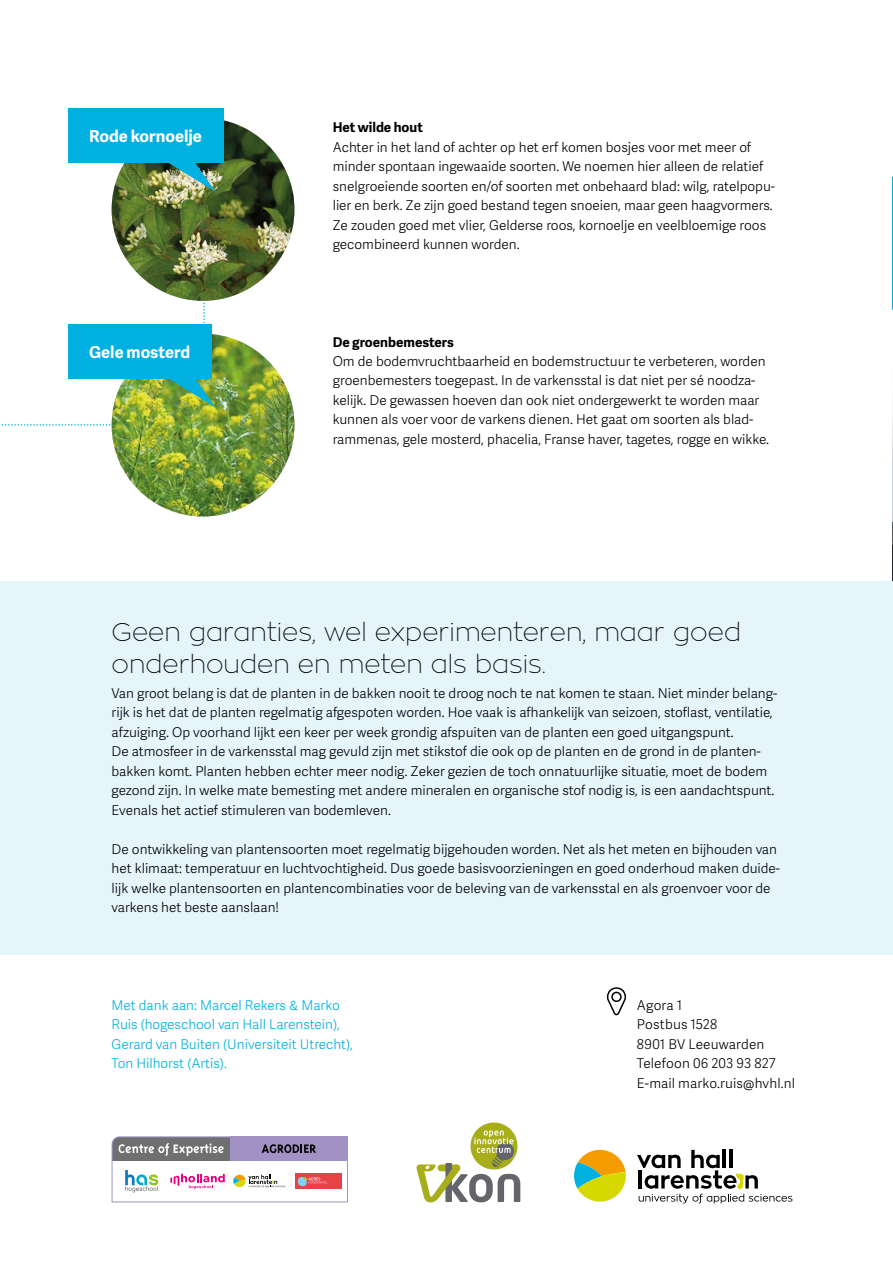
<style>
.page{position:relative;width:893px;height:1263px;background:#fff}
.page>*{position:absolute;margin:0;border:0;box-sizing:border-box;transform-origin:0 0}
.t1{font:100 25.5px/31.5px "Zona Pro";color:#000}
.t2{font:700 16.5px "Adelle Sans";color:#fff}
.t3{font:300 13.5px/19.5px "Adelle Sans";color:#000}
.t4{font:300 13.5px/19.5px "Adelle Sans";color:#00b0e0}
.t5{font:700 13.5px "Adelle Sans";color:#000}
</style>
<div class="page">
<svg style="left:892px;top:176px;width:1px;height:134px"></svg>
<div style="left:0;top:581px;width:893px;height:374px;background:#e6f5fc"></div>
<img style="left:112px;top:118px;width:182px;height:183px;border-radius:91px">
<img style="left:112px;top:334px;width:182px;height:182px;border-radius:91px">
<svg style="left:416px;top:1122px;width:104px;height:80px"></svg>
<svg style="left:112px;top:1136px;width:236px;height:66px"></svg>
<svg style="left:574px;top:1150px;width:52px;height:51px"></svg>
<svg style="left:637px;top:1150px;width:155px;height:53px"></svg>
<div style="left:68px;top:108px;width:155px;height:55px;background:#00b0e0"></div>
<img style="left:137px;top:163px;width:78px;height:29px">
<svg style="left:1px;top:265px;width:214px;height:161px"></svg>
<svg style="left:606px;top:987px;width:20px;height:29px"></svg>
<p class="t2" style="left:89px;top:124px;width:114px">Rode kornoelje</p>
<p class="t2" style="left:89px;top:340px;width:103px">Gele mosterd</p>
<p class="t5" style="left:333px;top:117px;width:92px">Het wilde hout</p>
<p class="t3" style="left:333px;top:137px;width:444px">Achter in het land of achter op het erf komen bosjes voor met meer of minder spontaan ingewaaide soorten. We noemen hier alleen de relatief snelgroeiende soorten en/of soorten met onbehaard blad: wilg, ratelpopu&shy;lier en berk. Ze zijn goed bestand tegen snoeien, maar geen haagvormers.<br>Ze zouden goed met vlier, Gelderse roos, kornoelje en veelbloemige roos gecombineerd kunnen worden.</p>
<p class="t5" style="left:333px;top:332px;width:123px">De groenbemesters</p>
<p class="t3" style="left:333px;top:351px;width:438px">Om de bodemvruchtbaarheid en bodemstructuur te verbeteren, worden groenbemesters toegepast. In de varkensstal is dat niet per sé noodza&shy;kelijk. De gewassen hoeven dan ook niet ondergewerkt te worden maar kunnen als voer voor de varkens dienen. Het gaat om soorten als blad&shy;rammenas, gele mosterd, phacelia, Franse haver, tagetes, rogge en wikke.</p>
<h1 class="t1" style="left:112px;top:616px;width:631px">Geen garanties, wel experimenteren, maar goed onderhouden en meten als basis.</h1>
<p class="t3" style="left:112px;top:683px;width:667px">Van groot belang is dat de planten in de bakken nooit te droog noch te nat komen te staan. Niet minder belang&shy;rijk is het dat de planten regelmatig afgespoten worden. Hoe vaak is afhankelijk van seizoen, stoflast, ventilatie, afzuiging. Op voorhand lijkt een keer per week grondig afspuiten van de planten een goed uitgangspunt.<br>De atmosfeer in de varkensstal mag gevuld zijn met stikstof die ook op de planten en de grond in de planten&shy;bakken komt. Planten hebben echter meer nodig. Zeker gezien de toch onnatuurlijke situatie, moet de bodem gezond zijn. In welke mate bemesting met andere mineralen en organische stof nodig is, is een aandachtspunt.<br>Evenals het actief stimuleren van bodemleven.</p>
<p class="t3" style="left:112px;top:838px;width:670px">De ontwikkeling van plantensoorten moet regelmatig bijgehouden worden. Net als het meten en bijhouden van het klimaat: temperatuur en luchtvochtigheid. Dus goede basisvoorzieningen en goed onderhoud maken duide&shy;lijk welke plantensoorten en plantencombinaties voor de beleving van de varkensstal en als groenvoer voor de varkens het beste aanslaan!</p>
<p class="t4" style="left:112px;top:994px;width:243px">Met dank aan: Marcel Rekers &amp; Marko Ruis (hogeschool van Hall Larenstein), Gerard van Buiten (Universiteit Utrecht), Ton Hilhorst (Artis).</p>
<p class="t3" style="left:637px;top:995px;width:160px">Agora 1<br>Postbus 1528<br>8901 BV Leeuwarden<br>Telefoon 06 203 93 827<br>E-mail marko.ruis@hvhl.nl</p>
</div>
